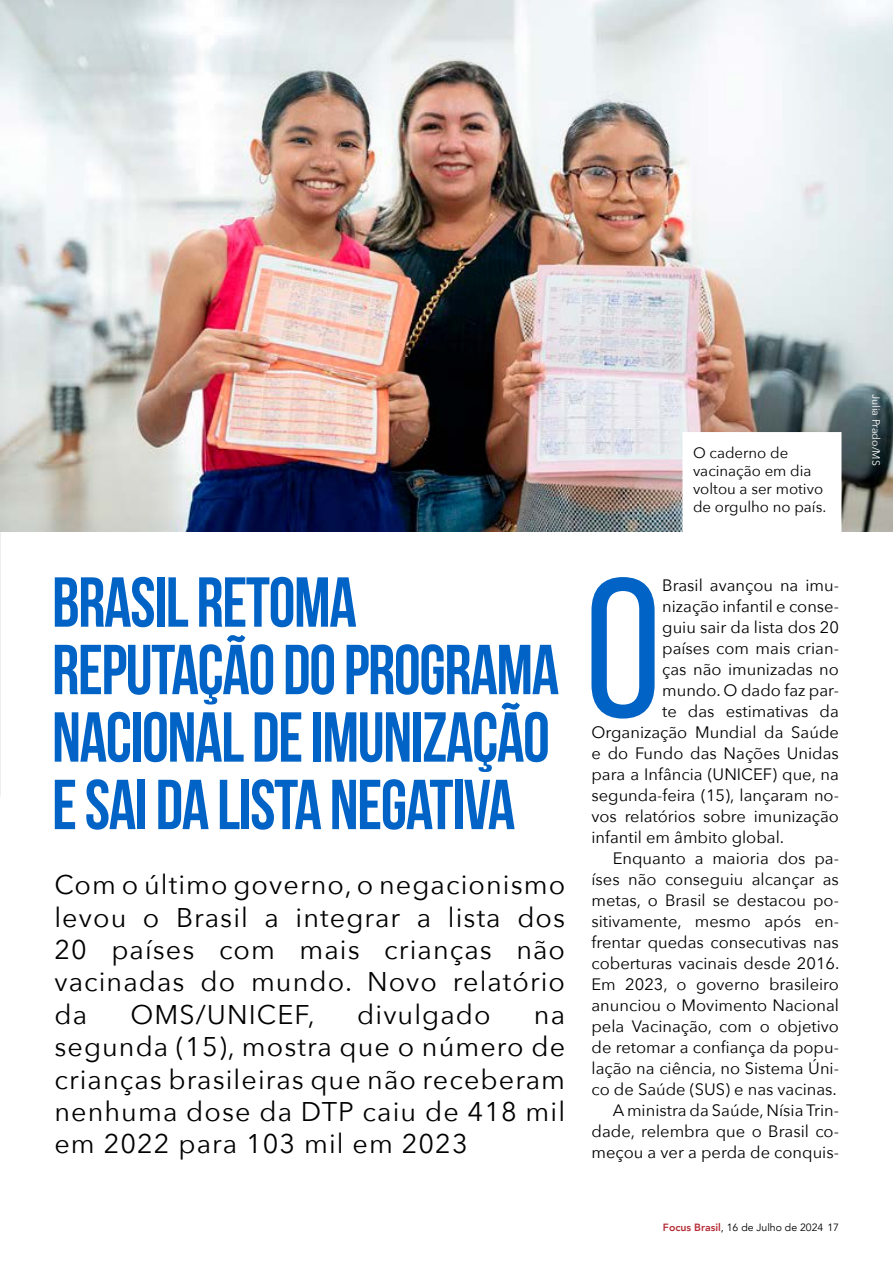
<style>
.page{position:relative;width:893px;height:1263px;background:#fff}
.page>*{position:absolute;margin:0;border:0;box-sizing:border-box;transform-origin:0 0}
.t1{font:196.5px "Bebas Neue Pro";color:#0063c5}
.t2{font:700 70.5px/67.5px "Bebas Neue";letter-spacing:-.02em;color:#0063c5;scale:.96 1}
.t3{font:27px/32.4px "Avenir Next";letter-spacing:.04em;color:#000;text-align:justify}
.t4{font:16.5px "Avenir Next";color:#000}
.t5{font:15px/18px "Avenir Next";color:#000}
.t6{font:10.5px "Avenir";color:#000}
.t7{font:10.5px "Avenir Next";color:#fff}
.s1{font-weight:800;color:#b72d38}
</style>
<div class="page">
<img style="left:0;top:432px;width:1px;height:364px">
<img style="left:0;top:0;width:893px;height:531px">
<div style="left:688px;top:437px;width:148px;height:95px;background:#fff"></div>
<h2 class="t2" style="left:52px;top:568px;width:530px">BRASIL RETOMA<br>REPUTAÇÃO DO PROGRAMA<br>NACIONAL DE IMUNIZAÇÃO<br>E SAI DA LISTA NEGATIVA</h2>
<h3 class="t3" style="left:54px;top:867px;width:512px">Com o último governo, o negacionismo levou o Brasil a integrar a lista dos 20 países com mais crianças não vacinadas do mundo. Novo relatório da</h3>
<h3 class="t3" style="left:130px;top:997px;width:186px">OMS/UNICEF,</h3>
<h3 class="t3" style="left:357px;top:997px;width:135px">divulgado</h3>
<h3 class="t3" style="left:54px;top:997px;width:512px;text-indent:479px">na segunda (15), mostra que o número de crianças brasileiras que não receberam nenhuma dose da DTP caiu de 418 mil em 2022 para 103 mil em 2023</h3>
<p class="t5" style="left:693px;top:443px;width:135px">O caderno de vacinação em dia voltou a ser motivo de orgulho no país.</p>
<h1 class="t1" style="left:584px;top:538px;width:80px">O</h1>
<p class="t4" style="left:662px;top:571px;width:178px">Brasil avançou na imu-</p>
<p class="t4" style="left:662px;top:592px;width:178px">nização infantil e conse-</p>
<p class="t4" style="left:662px;top:613px;width:178px">guiu sair da lista dos 20</p>
<p class="t4" style="left:662px;top:634px;width:178px">países com mais crian-</p>
<p class="t4" style="left:662px;top:655px;width:178px">ças não imunizadas no</p>
<p class="t4" style="left:662px;top:676px;width:178px">mundo. O dado faz par-</p>
<p class="t4" style="left:662px;top:697px;width:178px">te das estimativas da</p>
<p class="t4" style="left:591px;top:718px;width:249px">Organização Mundial da Saúde</p>
<p class="t4" style="left:591px;top:739px;width:249px">e do Fundo das Nações Unidas</p>
<p class="t4" style="left:591px;top:760px;width:249px">para a Infância (UNICEF) que, na</p>
<p class="t4" style="left:591px;top:781px;width:249px">segunda-feira (15), lançaram no-</p>
<p class="t4" style="left:591px;top:802px;width:249px">vos relatórios sobre imunização</p>
<p class="t4" style="left:591px;top:823px;width:194px">infantil em âmbito global.</p>
<p class="t4" style="left:613px;top:844px;width:228px">Enquanto a maioria dos pa-</p>
<p class="t4" style="left:591px;top:865px;width:249px">íses não conseguiu alcançar as</p>
<p class="t4" style="left:591px;top:886px;width:249px">metas, o Brasil se destacou po-</p>
<p class="t4" style="left:591px;top:907px;width:249px">sitivamente, mesmo após en-</p>
<p class="t4" style="left:591px;top:928px;width:249px">frentar quedas consecutivas nas</p>
<p class="t4" style="left:591px;top:949px;width:249px">coberturas vacinais desde 2016.</p>
<p class="t4" style="left:591px;top:970px;width:249px">Em 2023, o governo brasileiro</p>
<p class="t4" style="left:591px;top:991px;width:249px">anunciou o Movimento Nacional</p>
<p class="t4" style="left:591px;top:1012px;width:249px">pela Vacinação, com o objetivo</p>
<p class="t4" style="left:591px;top:1033px;width:249px">de retomar a confiança da popu-</p>
<p class="t4" style="left:591px;top:1054px;width:249px">lação na ciência, no Sistema Úni-</p>
<p class="t4" style="left:591px;top:1075px;width:247px">co de Saúde (SUS) e nas vacinas.</p>
<p class="t4" style="left:613px;top:1096px;width:228px">A ministra da Saúde, Nísia Trin-</p>
<p class="t4" style="left:591px;top:1117px;width:249px">dade, relembra que o Brasil co-</p>
<p class="t4" style="left:591px;top:1138px;width:249px">meçou a ver a perda de conquis-</p>
<p class="t6" style="left:663px;top:1221px;width:178px"><span class="s1">Focus Brasil</span>, 16 de Julho de 2024 17</p>
<p class="t7" style="left:885px;top:394px;width:73px;rotate:90deg">Julia Prado/MS</p>
</div>
